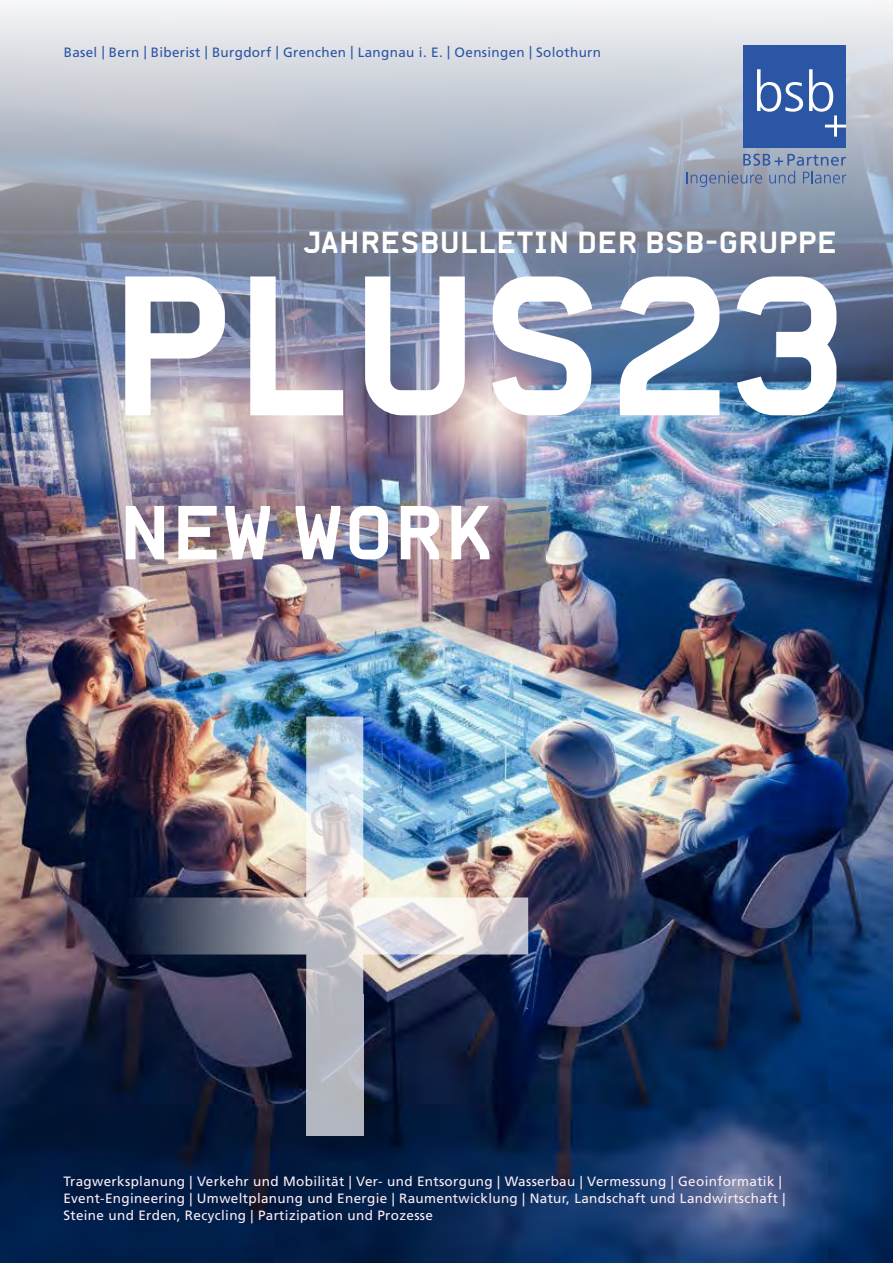
<style>
.page{position:relative;width:893px;height:1263px;background:#fff}
.page>*{position:absolute;margin:0;border:0;box-sizing:border-box;transform-origin:0 0}
.t1{font:700 195px "Alpha Headline Pro";color:#fff}
.t2{font:700 75px "Alpha Headline Pro";color:#fff}
.t3{font:700 30px "Alpha Headline Pro";color:#fff}
.t4{font:13.5px/17.2px "Frutiger LT Pro";letter-spacing:.025em;color:#fdedf5}
.t5{font:13.5px "Frutiger LT Pro";letter-spacing:.025em;color:#2b55a5}
</style>
<div class="page">
<img style="left:0;top:460px;width:893px;height:803px">
<img style="left:125px;top:716px;width:403px;height:287px">
<div style="left:306px;top:994px;width:57px;height:141px;background:#b2b6bd"></div>
<img style="left:0;top:6px;width:893px;height:454px">
<div style="left:743px;top:45px;width:103px;height:103px;background:#2b55a5"></div>
<svg style="left:757px;top:69px;width:46px;height:43px"></svg>
<svg style="left:809px;top:69px;width:37px;height:68px"></svg>
<svg style="left:687px;top:154px;width:159px;height:33px;background:#8c9ab3"></svg>
<p class="t5" style="left:64px;top:44px;width:539px">Basel | Bern | Biberist | Burgdorf | Grenchen | Langnau i. E. | Oensingen | Solothurn</p>
<h3 class="t3" style="left:303px;top:225px;width:535px">JAHRESBULLETIN DER BSB-GRUPPE</h3>
<h1 class="t1" style="left:107px;top:228px;width:747px">PLUS23</h1>
<h2 class="t2" style="left:119px;top:487px;width:376px">NEW WORK</h2>
<p class="t4" style="left:63px;top:1173px;width:724px">Tragwerksplanung | Verkehr und Mobilität | Ver- und Entsorgung | Wasserbau | Vermessung | Geoinformatik |<br>Event-Engineering | Umweltplanung und Energie | Raumentwicklung | Natur, Landschaft und Landwirtschaft |<br>Steine und Erden, Recycling | Partizipation und Prozesse</p>
</div>
